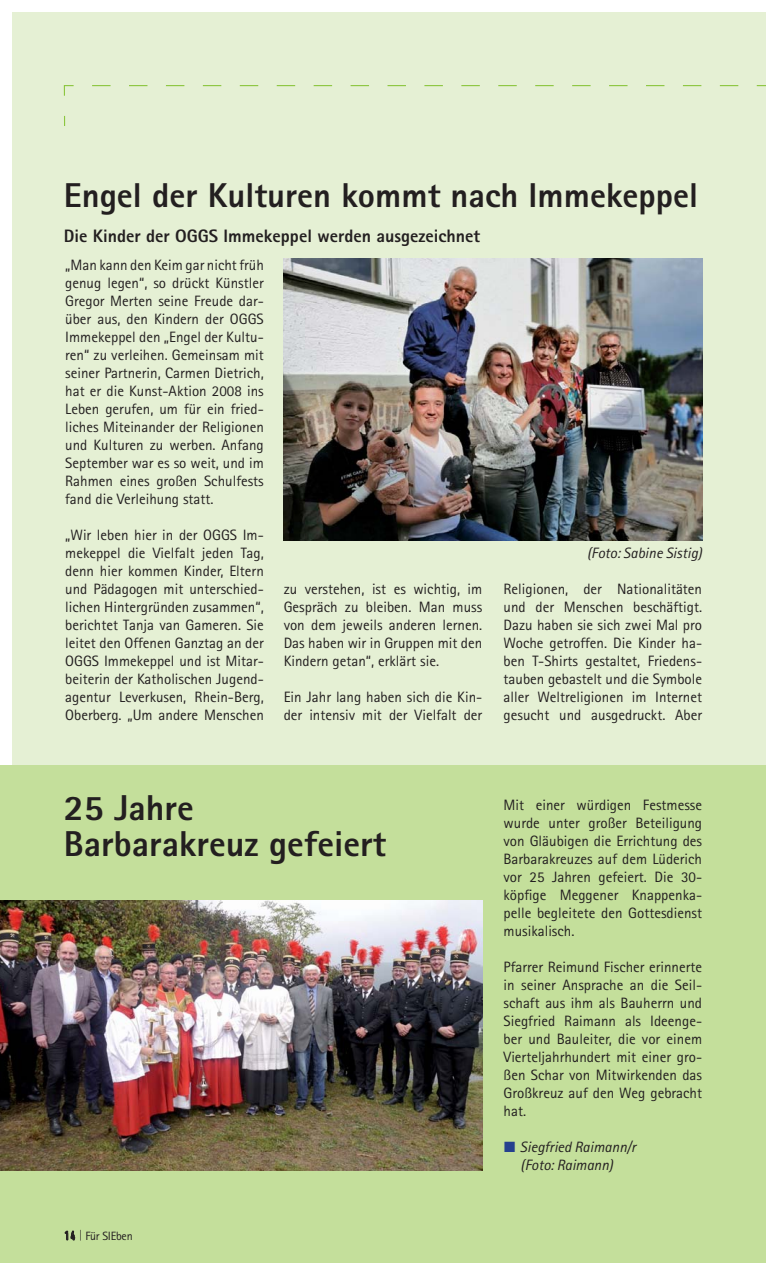
<style>
.page{position:relative;width:766px;height:1263px;background:#fff}
.page>*{position:absolute;margin:0;border:0;box-sizing:border-box;transform-origin:0 0}
.t1{font:800 36px/36px "Rotis Sans Serif";color:#231f20}
.t2{font:800 34.5px "Rotis Sans Serif";color:#231f20}
.t3{font:800 18px "Rotis Sans Serif";color:#231f20}
.t4{font:15px/18px "Rotis Sans Serif";color:#231f20;text-align:justify}
.t5{font:italic 15px/18px "Rotis Sans Serif";color:#231f20;text-align:center}
.t6{font:12px "Rotis Sans Serif";letter-spacing:-.02em;color:#231f20}
.s1{font-family:"European Pi Three";font-style:normal;color:#25408e}
.s2{font-family:"Confidential"}
.s3{font-weight:300}
</style>
<div class="page">
<div style="left:13px;top:13px;width:752px;height:1237px;background:#e5f0d4"></div>
<div style="left:0;top:765px;width:765px;height:498px;background:#c4df9b"></div>
<svg style="left:92px;top:85px;width:647px;height:1px"></svg>
<svg style="left:63px;top:85px;width:11px;height:11px"></svg>
<img style="left:283px;top:259px;width:419px;height:281px">
<img style="left:0;top:900px;width:482px;height:270px">
<h2 class="t2" style="left:64px;top:183px;width:635px">Engel der Kulturen kommt nach Immekeppel</h2>
<p class="t3" style="left:64px;top:229px;width:417px">Die Kinder der OGGS Immekeppel werden ausgezeichnet</p>
<p class="t4" style="left:65px;top:257px;width:200px">„Man kann den Keim gar nicht früh genug legen“, so drückt Künstler Gregor Merten seine Freude dar&shy;über aus, den Kindern der OGGS Immekeppel den „Engel der Kultu&shy;ren“ zu verleihen. Gemeinsam mit seiner Partnerin, Carmen Dietrich, hat er die Kunst-Aktion 2008 ins Leben gerufen, um für ein fried&shy;liches Miteinander der Religionen und Kulturen zu werben. Anfang September war es so weit, und im Rahmen eines großen Schulfests fand die Verleihung statt.</p>
<p class="t4" style="left:65px;top:527px;width:200px">„Wir leben hier in der OGGS Im&shy;mekeppel die Vielfalt jeden Tag, denn hier kommen Kinder, Eltern und Pädagogen mit unterschied&shy;lichen Hintergründen zusammen“, berichtet Tanja van Gameren. Sie leitet den Offenen Ganztag an der OGGS Immekeppel und ist Mitar&shy;beiterin der Katholischen Jugend&shy;agentur Leverkusen, Rhein-Berg, Oberberg. „Um andere Menschen</p>
<p class="t5" style="left:587px;top:545px;width:116px">(Foto: Sabine Sistig)</p>
<p class="t4" style="left:503px;top:581px;width:200px">Religionen, der Nationalitäten und der Menschen beschäftigt.<br>Dazu haben sie sich zwei Mal pro Woche getroffen. Die Kinder ha&shy;ben T-Shirts gestaltet, Friedens&shy;tauben gebastelt und die Symbole aller Weltreligionen im Internet gesucht und ausgedruckt. Aber</p>
<p class="t4" style="left:283px;top:581px;width:200px">zu verstehen, ist es wichtig, im Gespräch zu bleiben. Man muss von dem jeweils anderen lernen.<br>Das haben wir in Gruppen mit den Kindern getan“, erklärt sie.</p>
<p class="t4" style="left:283px;top:689px;width:200px">Ein Jahr lang haben sich die Kin&shy;der intensiv mit der Vielfalt der</p>
<h1 class="t1" style="left:64px;top:794px;width:323px">25 Jahre<br>Barbarakreuz gefeiert</h1>
<p class="t4" style="left:503px;top:797px;width:200px">Mit einer würdigen Festmesse wurde unter großer Beteiligung von Gläubigen die Errichtung des Barbarakreuzes auf dem Lüderich vor 25 Jahren gefeiert. Die 30- köpfige Meggener Knappenka&shy;pelle begleitete den Gottesdienst musikalisch.</p>
<p class="t4" style="left:503px;top:959px;width:200px">Pfarrer Reimund Fischer erinnerte in seiner Ansprache an die Seil&shy;schaft aus ihm als Bauherrn und Siegfried Raimann als Ideenge&shy;ber und Bauleiter, die vor einem Vierteljahrhundert mit einer gro&shy;ßen Schar von Mitwirkenden das Großkreuz auf den Weg gebracht hat.</p>
<p class="t5" style="left:503px;top:1139px;width:134px"><span class="s1">-</span> Siegfried Raimann/r (Foto: Raimann)</p>
<p class="t6" style="left:64px;top:1232px;width:70px"><span class="s2">14</span> <span class="s3">|</span> Für SIEben</p>
</div>
